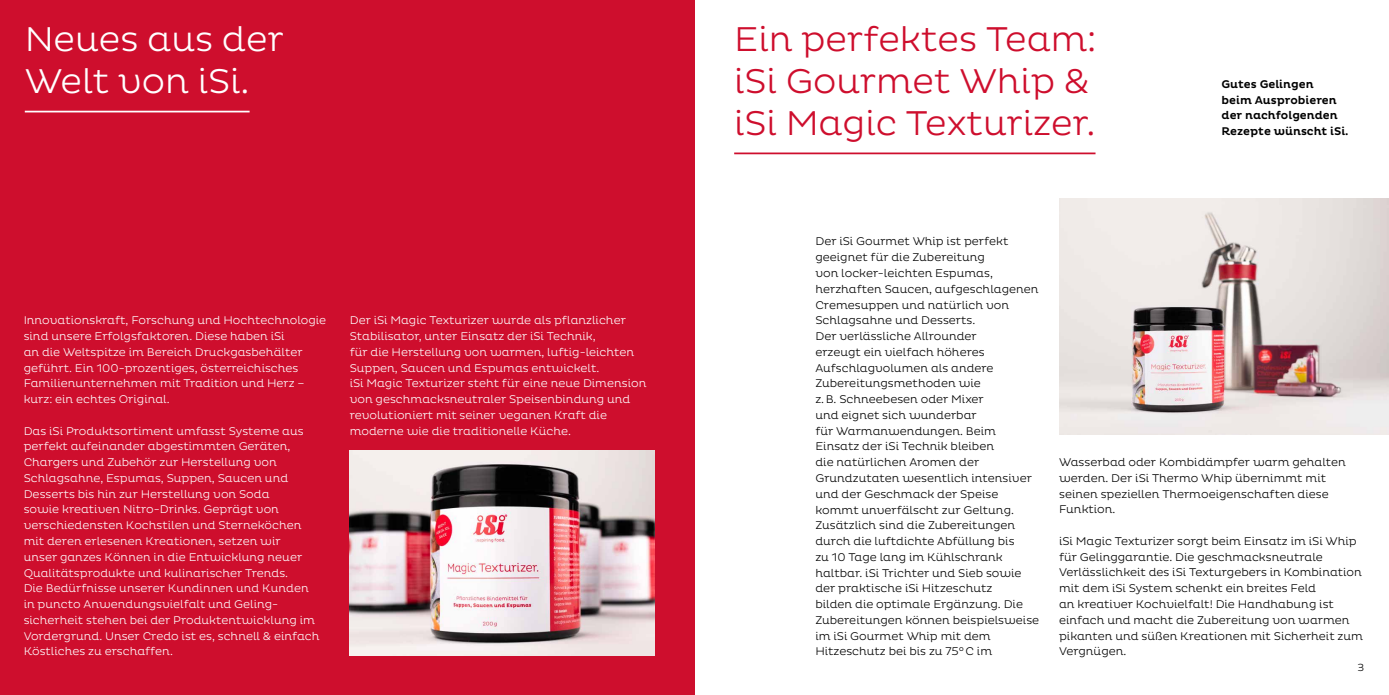
<style>
.page{position:relative;width:1389px;height:695px;background:#fff}
.page>*{position:absolute;margin:0;border:0;box-sizing:border-box;transform-origin:0 0}
.t1{font:300 35px/42px "Pluto";color:#ce0e2d}
.t2{font:300 35px/42px "Pluto";color:#fff}
.t3{font:300 11.38px/15.8px "Pluto";color:#000}
.t4{font:300 11.38px/15.8px "Pluto";color:#fff}
.t5{font:500 11.38px/15.8px "Pluto";color:#000}
.t6{font:300 10.5px "Pluto";color:#000}
</style>
<div class="page">
<div style="left:0;top:0;width:694px;height:694px;background:#ce0e2d"></div>
<hr style="left:25px;top:111px;width:225px;height:1px;background:#fff">
<hr style="left:734px;top:152px;width:362px;height:2px;background:#ce0e2d">
<img style="left:1059px;top:198px;width:330px;height:236px">
<img style="left:350px;top:450px;width:305px;height:205px">
<h1 class="t2" style="left:25px;top:19px;width:260px">Neues aus der<br>Welt von iSi.</h1>
<p class="t4" style="left:24px;top:312px;width:304px">Innovationskraft, Forschung und Hochtechnologie sind unsere Erfolgsfaktoren. Diese haben iSi<br>an die Weltspitze im Bereich Druckgasbehälter geführt. Ein 100-prozentiges, österreichisches Familienunternehmen mit Tradition und Herz – kurz: ein echtes Original.</p>
<p class="t4" style="left:24px;top:423px;width:297px">Das iSi Produktsortiment umfasst Systeme aus perfekt aufeinander abgestimmten Geräten, Chargers und Zubehör zur Herstellung von Schlagsahne, Espumas, Suppen, Saucen und Desserts bis hin zur Herstellung von Soda<br>sowie kreativen Nitro-Drinks. Geprägt von verschiedensten Kochstilen und Sterneköchen mit deren erlesenen Kreationen, setzen wir<br>unser ganzes Können in die Entwicklung neuer Qualitätsprodukte und kulinarischer Trends.<br>Die Bedürfnisse unserer Kundinnen und Kunden in puncto Anwendungsvielfalt und Geling&shy;sicherheit stehen bei der Produktentwicklung im Vordergrund. Unser Credo ist es, schnell &amp; einfach Köstliches zu erschaffen.</p>
<p class="t4" style="left:350px;top:312px;width:298px">Der iSi Magic Texturizer wurde als pflanzlicher Stabilisator, unter Einsatz der iSi Technik,<br>für die Herstellung von warmen, luftig-leichten Suppen, Saucen und Espumas entwickelt.<br>iSi Magic Texturizer steht für eine neue Dimension von geschmacksneutraler Speisenbindung und revolutioniert mit seiner veganen Kraft die moderne wie die traditionelle Küche.</p>
<h1 class="t1" style="left:734px;top:18px;width:364px">Ein perfektes Team: iSi Gourmet Whip &amp; iSi Magic Texturizer.</h1>
<p class="t5" style="left:1222px;top:76px;width:129px">Gutes Gelingen<br>beim Ausprobieren der nachfolgenden<br>Rezepte wünscht iSi.</p>
<p class="t3" style="left:815px;top:234px;width:225px">Der iSi Gourmet Whip ist perfekt geeignet für die Zubereitung<br>von locker-leichten Espumas, herzhaften Saucen, aufgeschlagenen<br>Cremesuppen und natürlich von<br>Schlagsahne und Desserts.<br>Der verlässliche Allrounder<br>erzeugt ein vielfach höheres<br>Aufschlagvolumen als andere<br>Zubereitungsmethoden wie<br>z.B. Schneebesen oder Mixer<br>und eignet sich wunderbar<br>für Warmanwendungen. Beim<br>Einsatz der iSi Technik bleiben<br>die natürlichen Aromen der<br>Grundzutaten wesentlich intensiver und der Geschmack der Speise kommt unverfälscht zur Geltung.<br>Zusätzlich sind die Zubereitungen durch die luftdichte Abfüllung bis<br>zu 10 Tage lang im Kühlschrank haltbar. iSi Trichter und Sieb sowie der praktische iSi Hitzeschutz<br>bilden die optimale Ergänzung. Die<br>Zubereitungen können beispielsweise im iSi Gourmet Whip mit dem<br>Hitzeschutz bei bis zu 75°C im</p>
<p class="t3" style="left:1059px;top:454px;width:288px">Wasserbad oder Kombidämpfer warm gehalten werden. Der iSi Thermo Whip übernimmt mit seinen speziellen Thermoeigenschaften diese Funktion.</p>
<p class="t3" style="left:1059px;top:533px;width:305px">iSi Magic Texturizer sorgt beim Einsatz im iSi Whip für Gelinggarantie. Die geschmacksneutrale Verlässlichkeit des iSi Texturgebers in Kombination mit dem iSi System schenkt ein breites Feld<br>an kreativer Kochvielfalt! Die Handhabung ist einfach und macht die Zubereitung von warmen pikanten und süßen Kreationen mit Sicherheit zum Vergnügen.</p>
<p class="t6" style="left:1357px;top:661px;width:8px">3</p>
</div>
